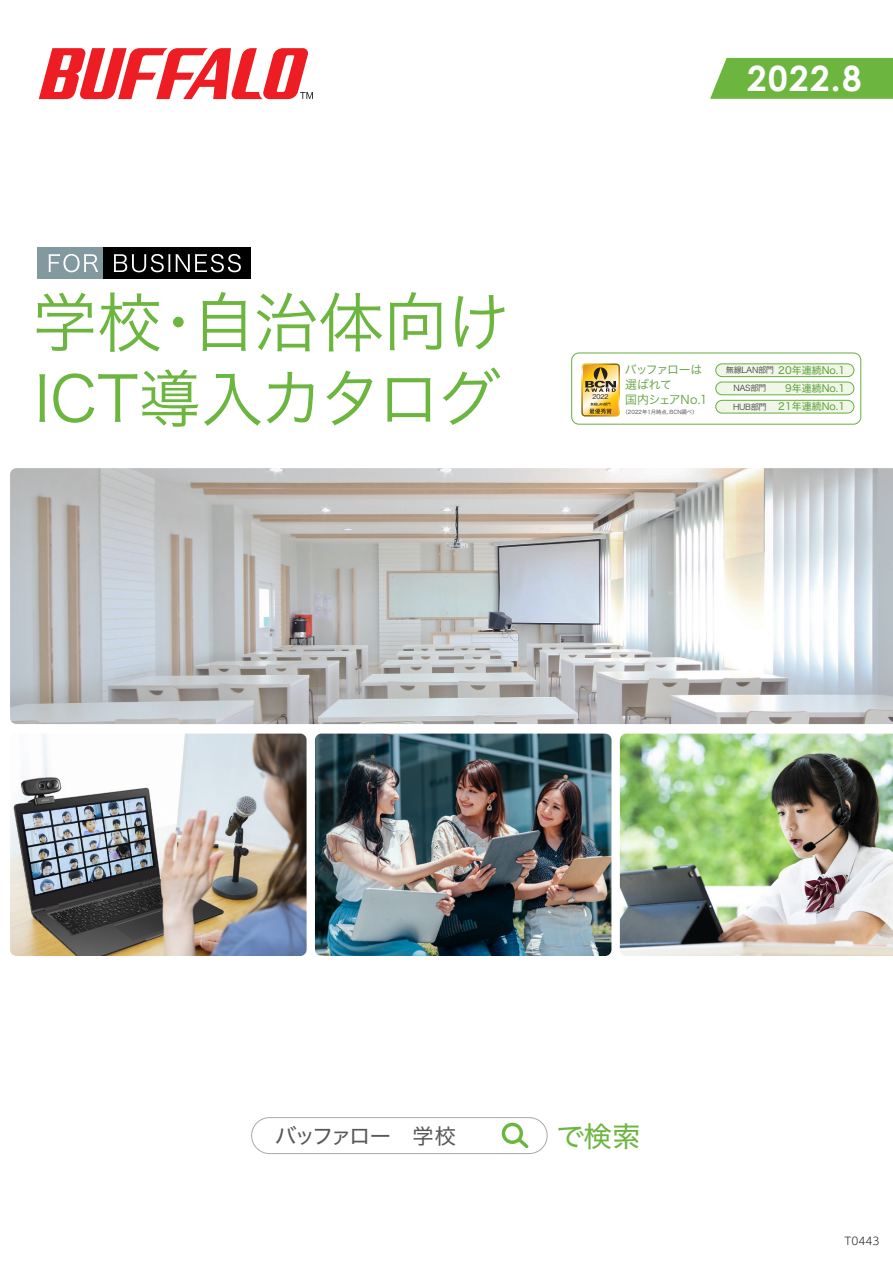
<style>
.page{position:relative;width:893px;height:1263px;background:#fff}
.page>*{position:absolute;margin:0;border:0;box-sizing:border-box;transform-origin:0 0}
.t1{font:64.8px "Hira Kaku Pro N W3";color:#6cb640}
.t2{font:62.55px "Hira Kaku Pro N W3";letter-spacing:-.02em;color:#6cb640}
.t3{font:700 34.95px "Century Gothic";color:#fff}
.t4{font:28.35px "Hiragino Sans W4";color:#6cb640}
.t5{font:21.3px "Hiragino Sans W4";letter-spacing:-.105em;color:#57585a}
.t6{font:11.85px/14.7px "Hira Kaku Pro N W3";letter-spacing:-.045em;color:#5b9f37}
.t7{font:300 10.65px "UD Shin Go Pro";color:#231f20}
.t8{font:10.05px/18.3px "Hiragino Sans W4";color:#5b9f37;text-align:right}
.t9{font:8.25px "Hiragino Sans W3";letter-spacing:-.04em;color:#3e3e3f}
.t10{font:500 6.6px "Gothic BBB Pro";color:#231f20;scale:.96 1}
.t11{font:5.4px "Hira Kaku Pro N W3";color:#3e3e3f}
.s1{font-family:"Hiragino Sans W3";font-size:8.25px;color:#3e3e3f}
</style>
<div class="page">
<svg style="left:39px;top:48px;width:274px;height:51px"></svg>
<svg style="left:582px;top:364px;width:38px;height:52px;background:#d1b15c"></svg>
<img style="left:10px;top:468px;width:883px;height:256px">
<img style="left:620px;top:733px;width:273px;height:223px">
<img style="left:315px;top:733px;width:296px;height:223px">
<img style="left:10px;top:733px;width:297px;height:223px">
<svg style="left:710px;top:58px;width:183px;height:41px;background:#73b949"></svg>
<div style="left:571px;top:353px;width:290px;height:71px;border:1px solid #66ae3d;border-radius:7px"></div>
<div style="left:716px;top:364px;width:138px;height:13px;background:#f1f7e8;border-radius:6px"></div>
<div style="left:715px;top:363px;width:139px;height:14px;border:1px solid #66ae3d;border-radius:6px"></div>
<div style="left:716px;top:382px;width:138px;height:13px;background:#f1f7e8;border-radius:6px"></div>
<div style="left:715px;top:382px;width:139px;height:13px;border:1px solid #66ae3d;border-radius:6px"></div>
<div style="left:716px;top:400px;width:138px;height:13px;background:#f1f7e8;border-radius:6px"></div>
<div style="left:715px;top:400px;width:139px;height:13px;border:1px solid #66ae3d;border-radius:6px"></div>
<div style="left:37px;top:248px;width:67px;height:31px;background:#8299a0"></div>
<div style="left:104px;top:248px;width:147px;height:31px;background:#000001"></div>
<svg style="left:49px;top:254px;width:49px;height:18px"></svg>
<svg style="left:114px;top:254px;width:56px;height:18px"></svg>
<svg style="left:176px;top:254px;width:65px;height:18px"></svg>
<div style="left:251px;top:1117px;width:296px;height:37px;border:1px solid #a8a9ad;border-radius:18px"></div>
<svg style="left:502px;top:1123px;width:27px;height:25px"></svg>
<h1 class="t1" style="left:32px;top:265px;width:480px">学校・自治体向け</h1>
<h2 class="t2" style="left:34px;top:343px;width:467px">ICT導入カタログ</h2>
<h3 class="t3" style="left:747px;top:56px;width:116px">2022.8</h3>
<p class="t10" style="left:592px;top:391px;width:18px">2022</p>
<p class="t6" style="left:625px;top:361px;width:84px">バッファローは選ばれて<br>国内シェアNo.1</p>
<p class="t11" style="left:622px;top:407px;width:77px">（2022年1月時点、BCN調べ）</p>
<p class="t8" style="left:726px;top:360px;width:121px"><span class="s1">無線LAN部門</span> 20年連続No.1</p>
<p class="t9" style="left:733px;top:381px;width:35px">NAS部門</p>
<p class="t8" style="left:733px;top:378px;width:114px">9年連続No.1<br><span class="s1">HUB部門</span> 21年連続No.1</p>
<h3 class="t5" style="left:275px;top:1117px;width:183px">バッファロー　学校</h3>
<h3 class="t4" style="left:556px;top:1111px;width:86px">で検索</h3>
<p class="t7" style="left:844px;top:1232px;width:36px">T0443</p>
</div>
